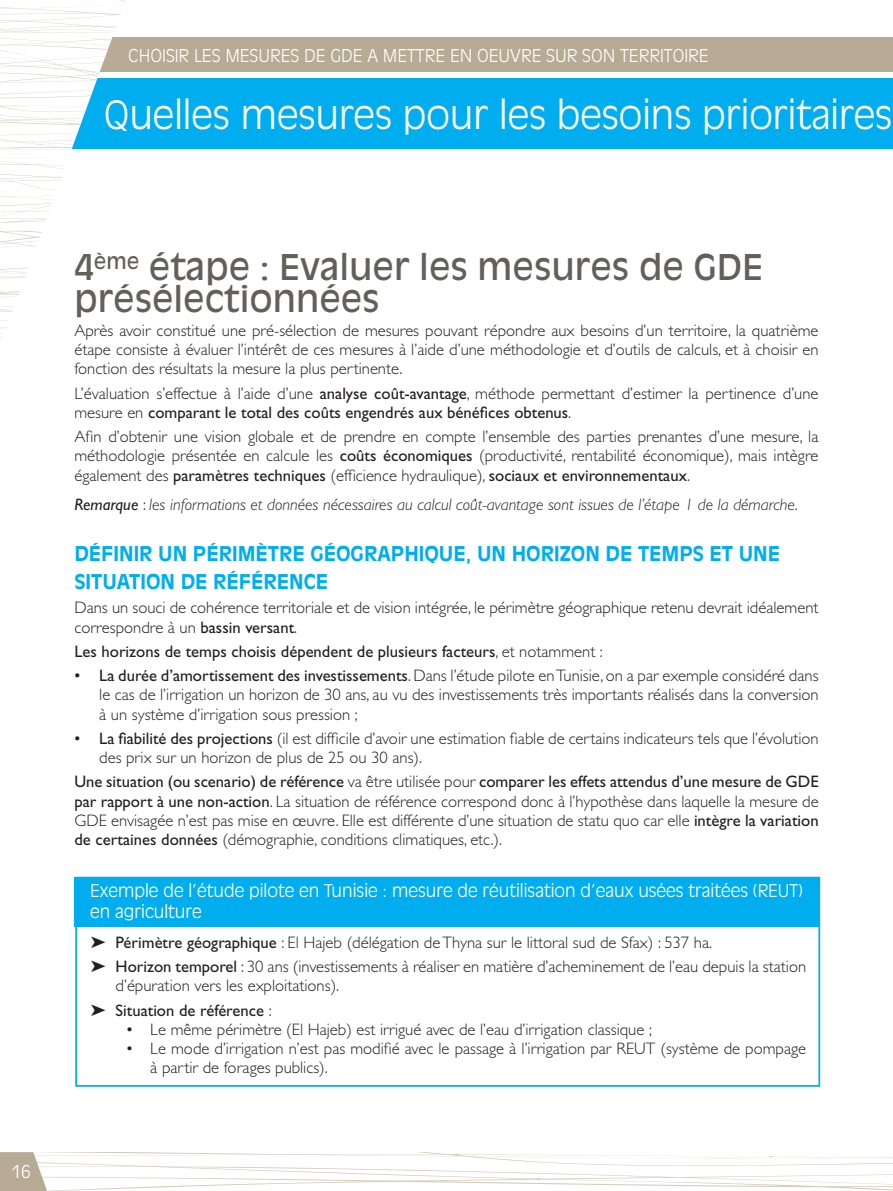
<style>
.page{position:relative;width:893px;height:1191px;background:#fff}
.page>*{position:absolute;margin:0;border:0;box-sizing:border-box;transform-origin:0 0}
.t1{font:300 38.5px "Antique Olive Std";color:#fff}
.t2{font:35px/31.5px "Antique Olive Std";color:#655f5a}
.t3{font:700 20.12px/28px "Antique Olive Std";color:#00aeef}
.t4{font:300 17.5px/21px "Antique Olive Std";color:#fff}
.t5{font:300 16.62px/19.2px "Gill Sans Std";color:#231f20}
.t6{font:italic 300 16.62px "Gill Sans Std";color:#231f20}
.t7{font:16.62px "Gill Sans Std";color:#231f20}
.s1{font-weight:400}
.s2{font-style:normal}
.s3{font-weight:300}
</style>
<div class="page">
<svg style="left:0;top:1152px;width:893px;height:39px"></svg>
<div style="left:0;top:78px;width:893px;height:71px;background:#00aeef"></div>
<div style="left:86px;top:37px;width:807px;height:35px;background:#b8ab95"></div>
<svg style="left:0;top:0;width:125px;height:340px"></svg>
<svg style="left:40px;top:144px;width:2px;height:6px"></svg>
<svg style="left:55px;top:255px;width:7px;height:2px"></svg>
<div style="left:75px;top:876px;width:745px;height:210px;border:2px solid #00aeef"></div>
<div style="left:75px;top:876px;width:745px;height:50px;background:#00aeef"></div>
<p class="t4" style="left:128px;top:46px;width:582px">CHOISIR LES MESURES DE GDE A METTrE EN OEUVRE SUR SON TERRITOIRE</p>
<h1 class="t1" style="left:104px;top:92px;width:790px">Quelles mesures pour les besoins prioritaires</h1>
<p class="t4" style="left:11px;top:1161px;width:21px">16</p>
<h2 class="t2" style="left:74px;top:252px;width:690px">4<sup>ème</sup> étape : Evaluer les mesures de GDE présélectionnées</h2>
<p class="t5" style="left:74px;top:321px;width:746px;text-align:justify">Après avoir constitué une pré-sélection de mesures pouvant répondre aux besoins d’un territoire, la quatrième étape consiste à évaluer l’intérêt de ces mesures à l’aide d’une méthodologie et d’outils de calculs, et à choisir en fonction des résultats la mesure la plus pertinente.</p>
<p class="t5" style="left:74px;top:383px;width:746px">L’évaluation s’effectue à l’aide d’une <span class="s1">analyse coût-avantage</span>, méthode permettant d’estimer la pertinence d’une mesure en <span class="s1">comparant le total des coûts engendrés aux bénéfices obtenus</span>.</p>
<p class="t5" style="left:74px;top:427px;width:746px;text-align:justify">Afin d’obtenir une vision globale et de prendre en compte l’ensemble des parties prenantes d’une mesure, la méthodologie présentée en calcule les <span class="s1">coûts économiques</span> (productivité, rentabilité économique), mais intègre également des <span class="s1">paramètres techniques</span> (efficience hydraulique), <span class="s1">sociaux et environnementaux</span>.</p>
<p class="t6" style="left:74px;top:495px;width:725px"><span class="s1">Remarque</span> <span class="s2">:</span> les informations et données nécessaires au calcul coût-avantage sont issues de l’étape 1 de la démarche<span class="s2">.</span></p>
<p class="t3" style="left:74px;top:540px;width:707px">DÉFINIR UN PÉRIMÈTRE GÉOGRAPHIQUE, UN HORIZON DE TEMPS ET UNE<br>SITUATION DE RÉFÉRENCE</p>
<p class="t5" style="left:74px;top:598px;width:746px">Dans un souci de cohérence territoriale et de vision intégrée, le périmètre géographique retenu devrait idéalement correspondre à un <span class="s1">bassin versant</span>.</p>
<p class="t7" style="left:74px;top:642px;width:530px">Les horizons de temps choisis dépendent de plusieurs facteurs<span class="s3">, et notamment :</span></p>
<p class="t5" style="left:99px;top:666px;width:721px;text-align:justify;text-indent:-25px"><span class="s1">• La durée d’amortissement des investissements</span>. Dans l’étude pilote en Tunisie, on a par exemple considéré dans le cas de l’irrigation un horizon de 30 ans, au vu des investissements très importants réalisés dans la conversion à un système d’irrigation sous pression ;</p>
<p class="t5" style="left:99px;top:729px;width:721px;text-indent:-25px"><span class="s1">• La fiabilité des projections</span> (il est difficile d’avoir une estimation fiable de certains indicateurs tels que l’évolution des prix sur un horizon de plus de 25 ou 30 ans).</p>
<p class="t5" style="left:74px;top:772px;width:746px;text-align:justify"><span class="s1">Une situation (ou scenario) de référence</span> va être utilisée pour <span class="s1">comparer les effets attendus d’une mesure de GDE par rapport à une non-action</span>. La situation de référence correspond donc à l’hypothèse dans laquelle la mesure de GDE envisagée n’est pas mise en œuvre. Elle est différente d’une situation de statu quo car elle <span class="s1">intègre la variation de certaines données</span> (démographie, conditions climatiques, etc.).</p>
<p class="t4" style="left:90px;top:880px;width:714px">Exemple de l’étude pilote en Tunisie : mesure de réutilisation d’eaux usées traitées (REUT) en agriculture</p>
<p class="t5" style="left:91px;top:930px;width:717px;line-height:24.2px">➤ <span class="s1">Périmètre géographique</span> : El Hajeb (délégation de Thyna sur le littoral sud de Sfax) : 537 ha.<br>➤ <span class="s1">Horizon temporel</span> : 30 ans (investissements à réaliser en matière d’acheminement de l’eau depuis la station</p>
<p class="t5" style="left:91px;top:973px;width:250px;line-height:24.2px;text-indent:25px">d’épuration vers les exploitations). ➤ <span class="s1">Situation de référence</span> :</p>
<p class="t5" style="left:125px;top:1019px;width:528px">• Le même périmètre (El Hajeb) est irrigué avec de l’eau d’irrigation classique ;</p>
<p class="t5" style="left:150px;top:1039px;width:657px;text-indent:-25px">• Le mode d’irrigation n’est pas modifié avec le passage à l’irrigation par REUT (système de pompage à partir de forages publics).</p>
</div>
